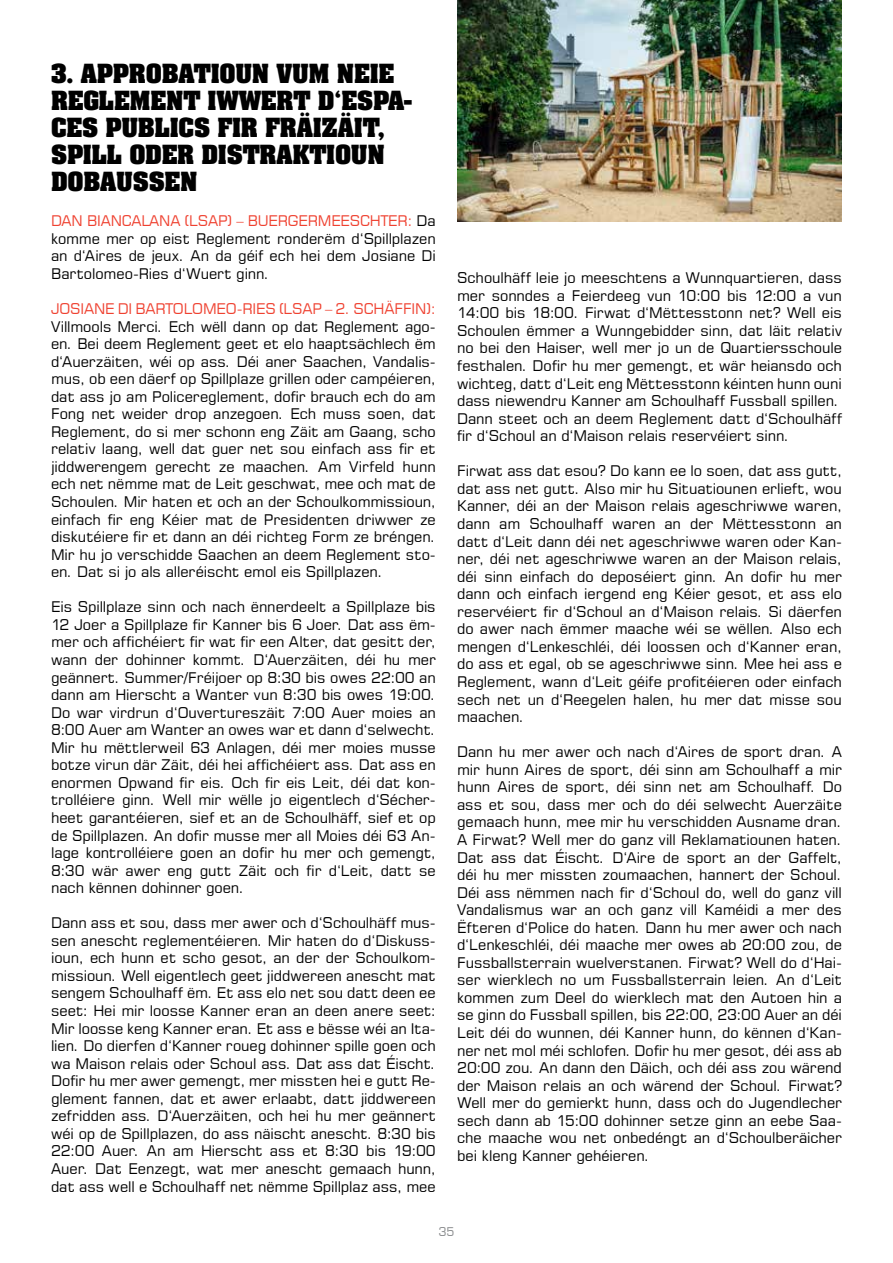
<style>
.page{position:relative;width:893px;height:1263px;background:#fff}
.page>*{position:absolute;margin:0;border:0;box-sizing:border-box;transform-origin:0 0}
.t1{font:700 22.5px/27px "Aachen Std";letter-spacing:-.01em;color:#000}
.t2{font:14.7px/17.5px "Square 721 BT";letter-spacing:-.005em;color:#000;text-align:justify}
.t3{font:14.7px "Square 721 BT";letter-spacing:-.01em;color:#ef4130}
.t4{font:12px "Square 721 BT";color:#8a8c8e}
.s1{color:#ef4130}
</style>
<div class="page">
<img style="left:457px;top:0;width:385px;height:221px">
<h1 class="t1" style="left:51px;top:60px;width:362px">3. APPROBATIOUN VUM NEIE<br>REGLEMENT IWWERT D‘ESPA-<br>CES PUBLICS FIR FRÄIZÄIT,<br>SPILL ODER DISTRAKTIOUN<br>DOBAUSSEN</h1>
<p class="t2" style="left:51px;top:212px;width:386px"><span class="s1">DAN BIANCALANA (LSAP) – BUERGERMEESCHTER:</span> Da komme mer op eist Reglement ronderëm d‘Spillplazen an d‘Aires de jeux. An da géif ech hei dem Josiane Di Bartolomeo-Ries d‘Wuert ginn.</p>
<p class="t3" style="left:51px;top:299px;width:386px">JOSIANE DI BARTOLOMEO-RIES (LSAP – 2. SCHÄFFIN):</p>
<p class="t2" style="left:51px;top:317px;width:386px">Villmools Merci. Ech wëll dann op dat Reglement ago&shy;en. Bei deem Reglement geet et elo haaptsächlech ëm d‘Auerzäiten, wéi op ass. Déi aner Saachen, Vandalis&shy;mus, ob een däerf op Spillplaze grillen oder campéieren, dat ass jo am Policereglement, dofir brauch ech do am Fong net weider drop anzegoen. Ech muss soen, dat Reglement, do si mer schonn eng Zäit am Gaang, scho relativ laang, well dat guer net sou einfach ass fir et jiddwerengem gerecht ze maachen. Am Virfeld hunn ech net nëmme mat de Leit geschwat, mee och mat de Schoulen. Mir haten et och an der Schoulkommissioun, einfach fir eng Kéier mat de Presidenten driwwer ze diskutéiere fir et dann an déi richteg Form ze bréngen.<br>Mir hu jo verschidde Saachen an deem Reglement sto&shy;en. Dat si jo als alleréischt emol eis Spillplazen.</p>
<p class="t2" style="left:51px;top:598px;width:386px">Eis Spillplaze sinn och nach ënnerdeelt a Spillplaze bis 12 Joer a Spillplaze fir Kanner bis 6 Joer. Dat ass ëm&shy;mer och affichéiert fir wat fir een Alter, dat gesitt der, wann der dohinner kommt. D‘Auerzäiten, déi hu mer geännert. Summer/Fréijoer op 8:30 bis owes 22:00 an dann am Hierscht a Wanter vun 8:30 bis owes 19:00.<br>Do war virdrun d‘Ouvertureszäit 7:00 Auer moies an 8:00 Auer am Wanter an owes war et dann d‘selwecht.<br>Mir hu mëttlerweil 63 Anlagen, déi mer moies musse botze virun där Zäit, déi hei affichéiert ass. Dat ass en enormen Opwand fir eis. Och fir eis Leit, déi dat kon&shy;trolléiere ginn. Well mir wëlle jo eigentlech d‘Sécher&shy;heet garantéieren, sief et an de Schoulhäff, sief et op de Spillplazen. An dofir musse mer all Moies déi 63 An&shy;lage kontrolléiere goen an dofir hu mer och gemengt, 8:30 wär awer eng gutt Zäit och fir d‘Leit, datt se nach kënnen dohinner goen.</p>
<p class="t2" style="left:51px;top:914px;width:386px">Dann ass et sou, dass mer awer och d‘Schoulhäff mus&shy;sen anescht reglementéieren. Mir haten do d‘Diskuss&shy;ioun, ech hunn et scho gesot, an der der Schoulkom&shy;missioun. Well eigentlech geet jiddwereen anescht mat sengem Schoulhaff ëm. Et ass elo net sou datt deen ee seet: Hei mir loosse Kanner eran an deen anere seet:<br>Mir loosse keng Kanner eran. Et ass e bësse wéi an Ita&shy;lien. Do dierfen d‘Kanner roueg dohinner spille goen och wa Maison relais oder Schoul ass. Dat ass dat Éischt.<br>Dofir hu mer awer gemengt, mer missten hei e gutt Re&shy;glement fannen, dat et awer erlaabt, datt jiddwereen zefridden ass. D‘Auerzäiten, och hei hu mer geännert wéi op de Spillplazen, do ass näischt anescht. 8:30 bis 22:00 Auer. An am Hierscht ass et 8:30 bis 19:00<br>Auer. Dat Eenzegt, wat mer anescht gemaach hunn, dat ass well e Schoulhaff net nëmme Spillplaz ass, mee</p>
<p class="t2" style="left:457px;top:269px;width:386px;text-align:left">Schoulhäff leie jo meeschtens a Wunnquartieren, dass mer sonndes a Feierdeeg vun 10:00 bis 12:00 a vun 14:00 bis 18:00. Firwat d‘Mëttesstonn net? Well eis Schoulen ëmmer a Wunngebidder sinn, dat läit relativ no bei den Haiser, well mer jo un de Quartiersschoule festhalen. Dofir hu mer gemengt, et wär heiansdo och wichteg, datt d‘Leit eng Mëttesstonn kéinten hunn ouni dass niewendru Kanner am Schoulhaff Fussball spillen.<br>Dann steet och an deem Reglement datt d‘Schoulhäff fir d‘Schoul an d‘Maison relais reservéiert sinn.</p>
<p class="t2" style="left:457px;top:462px;width:386px">Firwat ass dat esou? Do kann ee lo soen, dat ass gutt, dat ass net gutt. Also mir hu Situatiounen erlieft, wou Kanner, déi an der Maison relais ageschriwwe waren, dann am Schoulhaff waren an der Mëttesstonn an datt d‘Leit dann déi net ageschriwwe waren oder Kan&shy;ner, déi net ageschriwwe waren an der Maison relais, déi sinn einfach do deposéiert ginn. An dofir hu mer dann och einfach iergend eng Kéier gesot, et ass elo reservéiert fir d‘Schoul an d‘Maison relais. Si däerfen do awer nach ëmmer maache wéi se wëllen. Also ech mengen d‘Lenkeschléi, déi loossen och d‘Kanner eran, do ass et egal, ob se ageschriwwe sinn. Mee hei ass e Reglement, wann d‘Leit géife profitéieren oder einfach sech net un d‘Reegelen halen, hu mer dat misse sou maachen.</p>
<p class="t2" style="left:457px;top:743px;width:386px">Dann hu mer awer och nach d‘Aires de sport dran. A mir hunn Aires de sport, déi sinn am Schoulhaff a mir hunn Aires de sport, déi sinn net am Schoulhaff. Do ass et sou, dass mer och do déi selwecht Auerzäite gemaach hunn, mee mir hu verschidden Ausname dran.<br>A Firwat? Well mer do ganz vill Reklamatiounen haten.<br>Dat ass dat Éischt. D‘Aire de sport an der Gaffelt, déi hu mer missten zoumaachen, hannert der Schoul.<br>Déi ass nëmmen nach fir d‘Schoul do, well do ganz vill Vandalismus war an och ganz vill Kaméidi a mer des Ëfteren d‘Police do haten. Dann hu mer awer och nach d‘Lenkeschléi, déi maache mer owes ab 20:00 zou, de Fussballsterrain wuelverstanen. Firwat? Well do d‘Hai&shy;ser wierklech no um Fussballsterrain leien. An d‘Leit kommen zum Deel do wierklech mat den Autoen hin a se ginn do Fussball spillen, bis 22:00, 23:00 Auer an déi Leit déi do wunnen, déi Kanner hunn, do kënnen d‘Kan&shy;ner net mol méi schlofen. Dofir hu mer gesot, déi ass ab 20:00 zou. An dann den Däich, och déi ass zou wärend der Maison relais an och wärend der Schoul. Firwat?<br>Well mer do gemierkt hunn, dass och do Jugendlecher sech dann ab 15:00 dohinner setze ginn an eebe Saa&shy;che maache wou net onbedéngt an d‘Schoulberäicher bei kleng Kanner gehéieren.</p>
<p class="t4" style="left:438px;top:1224px;width:18px">35</p>
</div>
